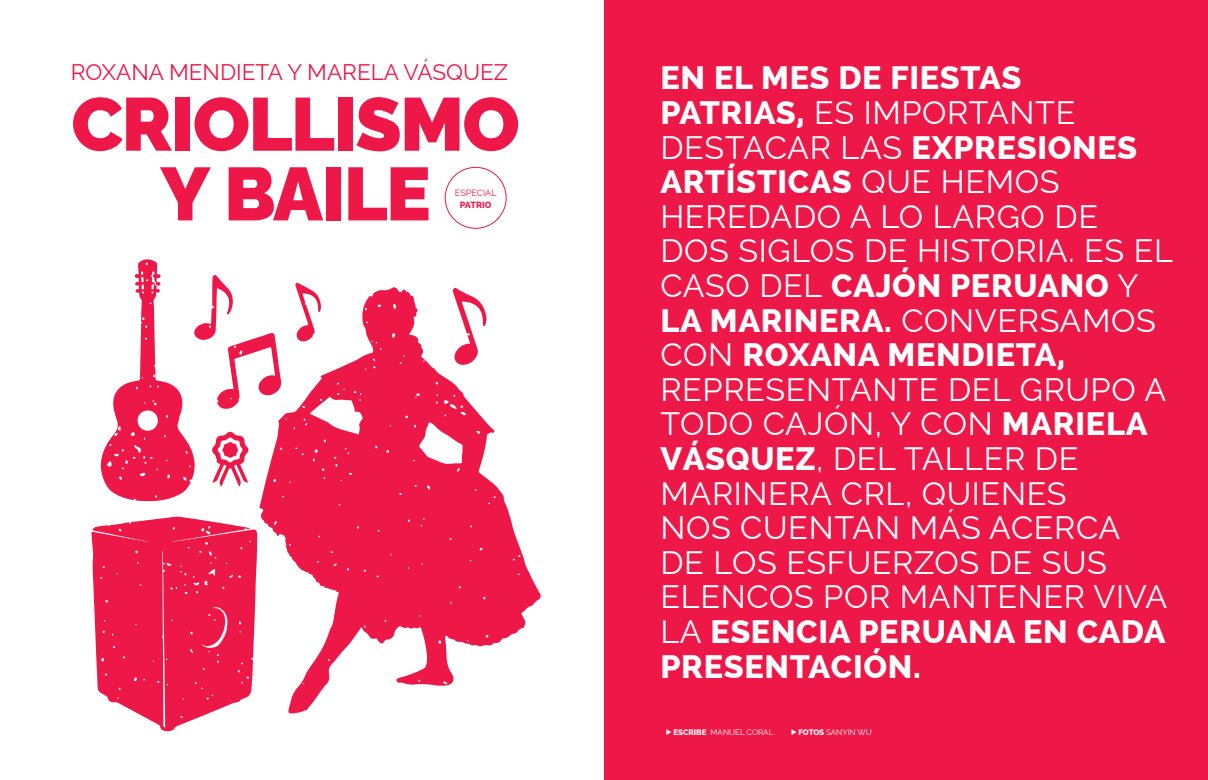
<style>
.page{position:relative;width:1208px;height:780px;background:#fff}
.page>*{position:absolute;margin:0;border:0;box-sizing:border-box;transform-origin:0 0}
.t1{font:100 74.8px/69.7px "Raleway";letter-spacing:-.02em;color:#ed1848;text-align:center}
.t2{font:100 32.4px/34.6px "Raleway";letter-spacing:.02em;color:#fff}
.t3{font:100 22.6px "Raleway";color:#ed1848}
.t4{font:100 9px "Raleway";color:#ed1848}
.t5{font:800 9px "Raleway";color:#ed1848}
.t6{font:100 8px "Raleway";color:#fff}
.s1{font-weight:800}
</style>
<div class="page">
<div style="left:604px;top:0;width:604px;height:780px;background:#ed1848"></div>
<svg style="left:666px;top:729px;width:5px;height:6px"></svg>
<svg style="left:791px;top:729px;width:5px;height:6px"></svg>
<svg style="left:259px;top:287px;width:282px;height:426px;fill:#ed1848"></svg>
<svg style="left:91px;top:516px;width:166px;height:215px"></svg>
<svg style="left:452px;top:287px;width:35px;height:78px"></svg>
<svg style="left:295px;top:283px;width:26px;height:59px"></svg>
<svg style="left:100px;top:259px;width:182px;height:242px"></svg>
<div style="left:445px;top:167px;width:61px;height:62px;border:1px solid #ed1848;border-radius:50%"></div>
<p class="t3" style="left:71px;top:54px;width:439px">ROXANA MENDIETA Y MARELA VÁSQUEZ</p>
<h1 class="t1" style="left:71px;top:81px;width:450px">CRIOLLISMO<br>Y BAILE</h1>
<p class="t4" style="left:455px;top:186px;width:43px">ESPECIAL</p>
<p class="t5" style="left:460px;top:200px;width:33px">PATRIO</p>
<p class="t2" style="left:660px;top:57px;width:514px"><span class="s1">EN EL MES DE FIESTAS<br>PATRIAS,</span> ES IMPORTANTE<br>DESTACAR LAS <span class="s1">EXPRESIONES<br>ARTÍSTICAS</span> QUE HEMOS<br>HEREDADO A LO LARGO DE<br>DOS SIGLOS DE HISTORIA. ES EL<br>CASO DEL <span class="s1">CAJÓN PERUANO</span> Y<br><span class="s1">LA MARINERA.</span> CONVERSAMOS<br>CON <span class="s1">ROXANA MENDIETA,<br></span>REPRESENTANTE DEL GRUPO A<br>TODO CAJÓN, Y CON <span class="s1">MARIELA<br>VÁSQUEZ</span>, DEL TALLER DE<br>MARINERA CRL, QUIENES<br>NOS CUENTAN MÁS ACERCA<br>DE LOS ESFUERZOS DE SUS<br>ELENCOS POR MANTENER VIVA<br>LA <span class="s1">ESENCIA PERUANA EN CADA<br>PRESENTACIÓN.</span></p>
<p class="t6" style="left:673px;top:725px;width:101px"><span class="s1">ESCRIBE</span> MANUEL CORAL</p>
<p class="t6" style="left:798px;top:725px;width:75px"><span class="s1">FOTOS</span> SANYIN WU</p>
</div>
